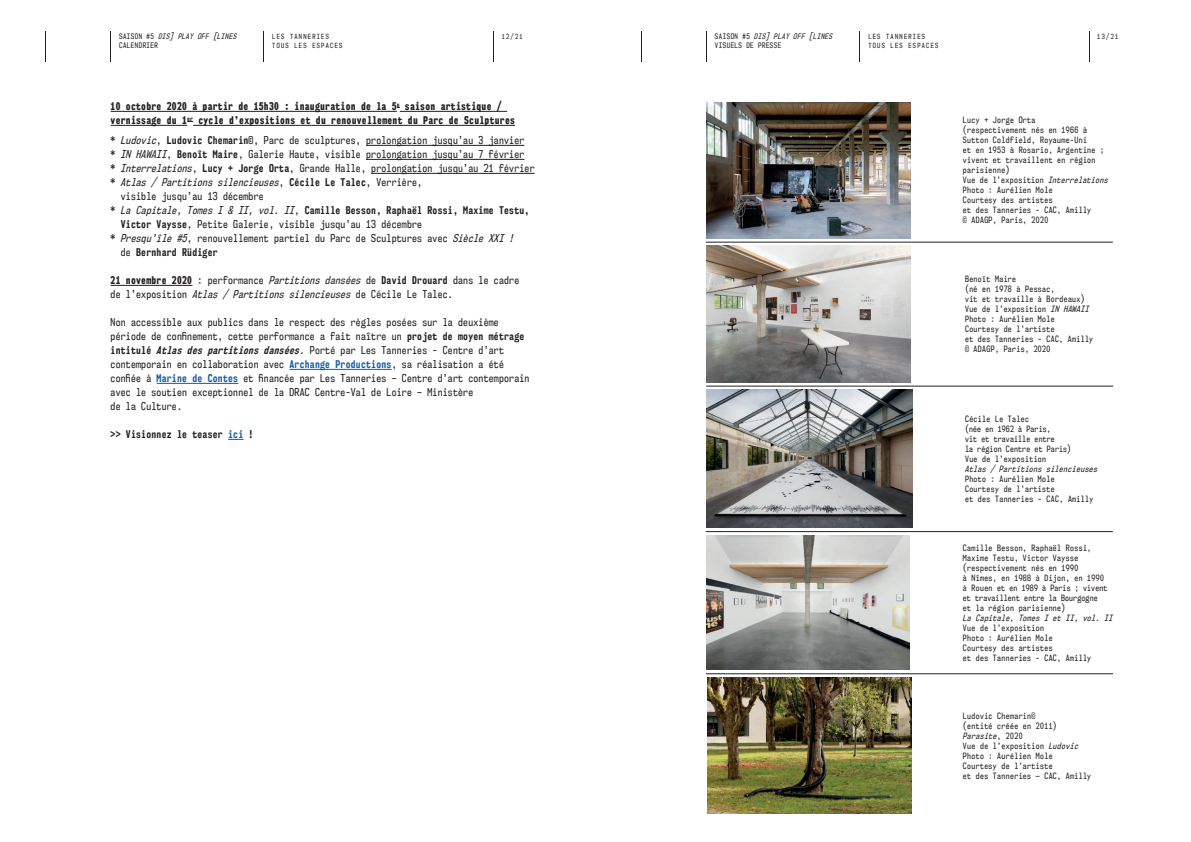
<style>
.page{position:relative;width:1191px;height:842px;background:#fff}
.page>*{position:absolute;margin:0;border:0;box-sizing:border-box;transform-origin:0 0}
.t1{font:10px/14px "NK57 Monospace Cd Rg";letter-spacing:.025em;color:#231f20}
.t2{font:10px/14px "NK57 Monospace Cd Eb";letter-spacing:.025em;color:#231f20}
.t3{font:700 10px "NK57 Monospace Cd Rg";letter-spacing:.025em;color:#231f20}
.t4{font:italic 10px "NK57 Monospace Cd Rg";letter-spacing:.025em;color:#231f20}
.t5{font:8px/10px "NK57 Monospace Cd Rg";letter-spacing:.05em;color:#231f20}
.t6{font:8px/10px "NK57 Monospace Cd Rg";letter-spacing:.025em;color:#231f20}
.t7{font:italic 8px "NK57 Monospace Cd Rg";letter-spacing:.05em;color:#231f20}
.t8{font:italic 7px "NK57 Monospace Cd Rg";letter-spacing:.075em;color:#231f20}
.t9{font:7px "NK57 Monospace Cd Rg";letter-spacing:.075em;color:#231f20}
.t10{font:6.5px/9px "NK57 Monospace Cd Rg";letter-spacing:.2em;color:#231f20}
.s1{font-style:normal}
.s2{font-weight:700}
.s3{font-style:italic}
.s4{font-weight:700;font-style:normal}
.s5{font-weight:400;font-style:italic}
.s6{font-weight:400}
.s7{font-family:"NK57 Monospace Cd Eb"}
.s8{font-weight:700;font-style:italic}
.s9{font-weight:700;color:#175d9e}
.s10{color:#175d9e}
</style>
<div class="page">
<hr style="left:110px;top:31px;width:1px;height:30px;background:#231f20">
<hr style="left:263px;top:31px;width:1px;height:30px;background:#231f20">
<hr style="left:45px;top:31px;width:1px;height:30px;background:#231f20">
<hr style="left:493px;top:31px;width:1px;height:30px;background:#231f20">
<hr style="left:706px;top:31px;width:1px;height:30px;background:#231f20">
<hr style="left:859px;top:31px;width:1px;height:30px;background:#231f20">
<hr style="left:641px;top:31px;width:1px;height:30px;background:#231f20">
<hr style="left:1089px;top:31px;width:1px;height:30px;background:#231f20">
<hr style="left:706px;top:242px;width:406px;height:1px;background:#231f20">
<hr style="left:706px;top:386px;width:407px;height:1px;background:#231f20">
<hr style="left:706px;top:531px;width:406px;height:1px;background:#231f20">
<hr style="left:706px;top:673px;width:407px;height:1px;background:#231f20">
<img style="left:706px;top:246px;width:204px;height:136px">
<img style="left:706px;top:390px;width:207px;height:138px">
<img style="left:706px;top:535px;width:203px;height:135px">
<img style="left:707px;top:677px;width:204px;height:137px">
<img style="left:706px;top:102px;width:204px;height:136px">
<hr style="left:111px;top:111px;width:286px;height:1px;background:#231f20">
<hr style="left:400px;top:111px;width:107px;height:1px;background:#231f20">
<hr style="left:111px;top:125px;width:76px;height:1px;background:#231f20">
<hr style="left:193px;top:125px;width:322px;height:1px;background:#231f20">
<hr style="left:366px;top:145px;width:158px;height:1px;background:#231f20">
<hr style="left:366px;top:159px;width:158px;height:1px;background:#231f20">
<hr style="left:371px;top:173px;width:163px;height:1px;background:#231f20">
<hr style="left:111px;top:285px;width:81px;height:1px;background:#231f20">
<hr style="left:289px;top:369px;width:103px;height:1px;background:#175d9e">
<hr style="left:157px;top:383px;width:81px;height:1px;background:#175d9e">
<svg style="left:228px;top:439px;width:15px;height:1px"></svg>
<p class="t8" style="left:119px;top:33px;width:119px"><span class="s1">SAISON #5</span> DIS] PLAY OFF [LINES</p>
<p class="t10" style="left:501px;top:32px;width:22px">12/21</p>
<p class="t9" style="left:119px;top:41px;width:40px">CALENDRIER</p>
<p class="t10" style="left:272px;top:32px;width:72px">LES TANNERIES<br>TOUS LES ESPACES</p>
<p class="t2" style="left:111px;top:99px;width:406px">10 octobre 2020 à partir de 15h30 : inauguration de la 5<sup>e</sup> saison artistique / vernissage du 1<sup>er</sup> cycle d’expositions et du renouvellement du Parc de Sculptures</p>
<p class="t1" style="left:111px;top:133px;width:415px"><span class="s2">*</span> <span class="s3">Ludovic</span>, <span class="s2">Ludovic Chemarin©</span>, Parc de sculptures, prolongation jusqu’au 3 janvier</p>
<p class="t1" style="left:111px;top:147px;width:415px"><span class="s2">*</span> <span class="s3">IN HAWAII</span>, <span class="s2">Benoît Maire</span>, Galerie Haute, visible prolongation jusqu’au 7 février</p>
<p class="t1" style="left:111px;top:161px;width:425px"><span class="s2">*</span> <span class="s3">Interrelations</span>, <span class="s2">Lucy + Jorge Orta</span>, Grande Halle, prolongation jusqu’au 21 février</p>
<p class="t4" style="left:111px;top:176px;width:313px"><span class="s4">*</span> Atlas / Partitions silencieuses<span class="s1">,</span> <span class="s4">Cécile Le Talec</span><span class="s1">, Verrière,</span></p>
<p class="t1" style="left:121px;top:189px;width:144px">visible jusqu’au 13 décembre</p>
<p class="t3" style="left:111px;top:204px;width:420px">* <span class="s5">La Capitale, Tomes I &amp; II, vol. II</span><span class="s6">,</span> Camille Besson, Raphaël Rossi, Maxime Testu,</p>
<p class="t1" style="left:121px;top:217px;width:303px"><span class="s2">Victor Vaysse</span>, Petite Galerie, visible jusqu’au 13 décembre</p>
<p class="t1" style="left:111px;top:231px;width:405px"><span class="s2">*</span> <span class="s3">Presqu’île #5</span>, renouvellement partiel du Parc de Sculptures avec <span class="s3">Siècle XXI !</span></p>
<p class="t3" style="left:121px;top:246px;width:98px"><span class="s6">de</span> Bernhard Rüdiger</p>
<p class="t1" style="left:111px;top:273px;width:410px"><span class="s7">21 novembre 2020</span> : performance <span class="s3">Partitions dansées</span> de <span class="s2">David Drouard</span> dans le cadre de l’exposition <span class="s3">Atlas / Partitions silencieuses</span> de Cécile Le Talec.</p>
<p class="t1" style="left:111px;top:315px;width:420px">Non accessible aux publics dans le respect des règles posées sur la deuxième période de confinement, cette performance a fait naître un <span class="s2">projet de moyen métrage intitulé</span> <span class="s8">Atlas des partitions dansées</span><span class="s3">.</span> Porté par Les Tanneries - Centre d’art contemporain en collaboration avec <span class="s9">Archange Productions</span>, sa réalisation a été confiée à <span class="s9">Marine de Contes</span> et financée par Les Tanneries – Centre d’art contemporain avec le soutien exceptionnel de la DRAC Centre-Val de Loire – Ministère<br>de la Culture.</p>
<p class="t3" style="left:111px;top:428px;width:144px">&gt;&gt; Visionnez le teaser <span class="s10">ici</span> !</p>
<p class="t8" style="left:715px;top:33px;width:119px"><span class="s1">SAISON #5</span> DIS] PLAY OFF [LINES</p>
<p class="t10" style="left:1097px;top:32px;width:22px">13/21</p>
<p class="t9" style="left:715px;top:41px;width:68px">VISUELS DE PRESSE</p>
<p class="t10" style="left:868px;top:32px;width:72px">LES TANNERIES<br>TOUS LES ESPACES</p>
<p class="t5" style="left:963px;top:115px;width:147px">Lucy + Jorge Orta<br>(respectivement nés en 1966 à<br>Sutton Coldfield, Royaume-Uni<br>et en 1953 à Rosario, Argentine ; vivent et travaillent en région parisienne)<br>Vue de l’exposition <span class="s3">Interrelations<br></span>Photo : Aurélien Mole<br>Courtesy des artistes<br>et des Tanneries - CAC, Amilly<br>© ADAGP, Paris, 2020</p>
<p class="t5" style="left:965px;top:274px;width:130px">Benoît Maire<br>(né en 1978 à Pessac,<br>vit et travaille à Bordeaux)<br>Vue de l’exposition <span class="s3">IN HAWAII<br></span>Photo : Aurélien Mole<br>Courtesy de l’artiste<br>et des Tanneries - CAC, Amilly © ADAGP, Paris, 2020</p>
<p class="t6" style="left:965px;top:414px;width:108px">Cécile Le Talec<br>(née en 1962 à Paris,<br>vit et travaille entre<br>la région Centre et Paris)<br>Vue de l’exposition</p>
<p class="t7" style="left:965px;top:464px;width:134px">Atlas / Partitions silencieuses</p>
<p class="t5" style="left:965px;top:474px;width:130px">Photo : Aurélien Mole<br>Courtesy de l’artiste<br>et des Tanneries - CAC, Amilly</p>
<p class="t5" style="left:963px;top:543px;width:146px">Camille Besson, Raphaël Rossi,<br>Maxime Testu, Victor Vaysse (respectivement nés en 1990<br>à Nîmes, en 1988 à Dijon, en 1990 à Rouen et en 1989 à Paris ; vivent et travaillent entre la Bourgogne et la région parisienne)</p>
<p class="t7" style="left:963px;top:613px;width:151px">La Capitale, Tomes I et II, vol. II</p>
<p class="t5" style="left:963px;top:623px;width:130px">Vue de l’exposition<br>Photo : Aurélien Mole<br>Courtesy des artistes<br>et des Tanneries - CAC, Amilly</p>
<p class="t5" style="left:963px;top:711px;width:130px">Ludovic Chemarin©<br>(entité créée en 2011)<br><span class="s3">Parasite</span>, 2020<br>Vue de l’exposition <span class="s3">Ludovic<br></span>Photo : Aurélien Mole<br>Courtesy de l’artiste<br>et des Tanneries — CAC, Amilly</p>
</div>
